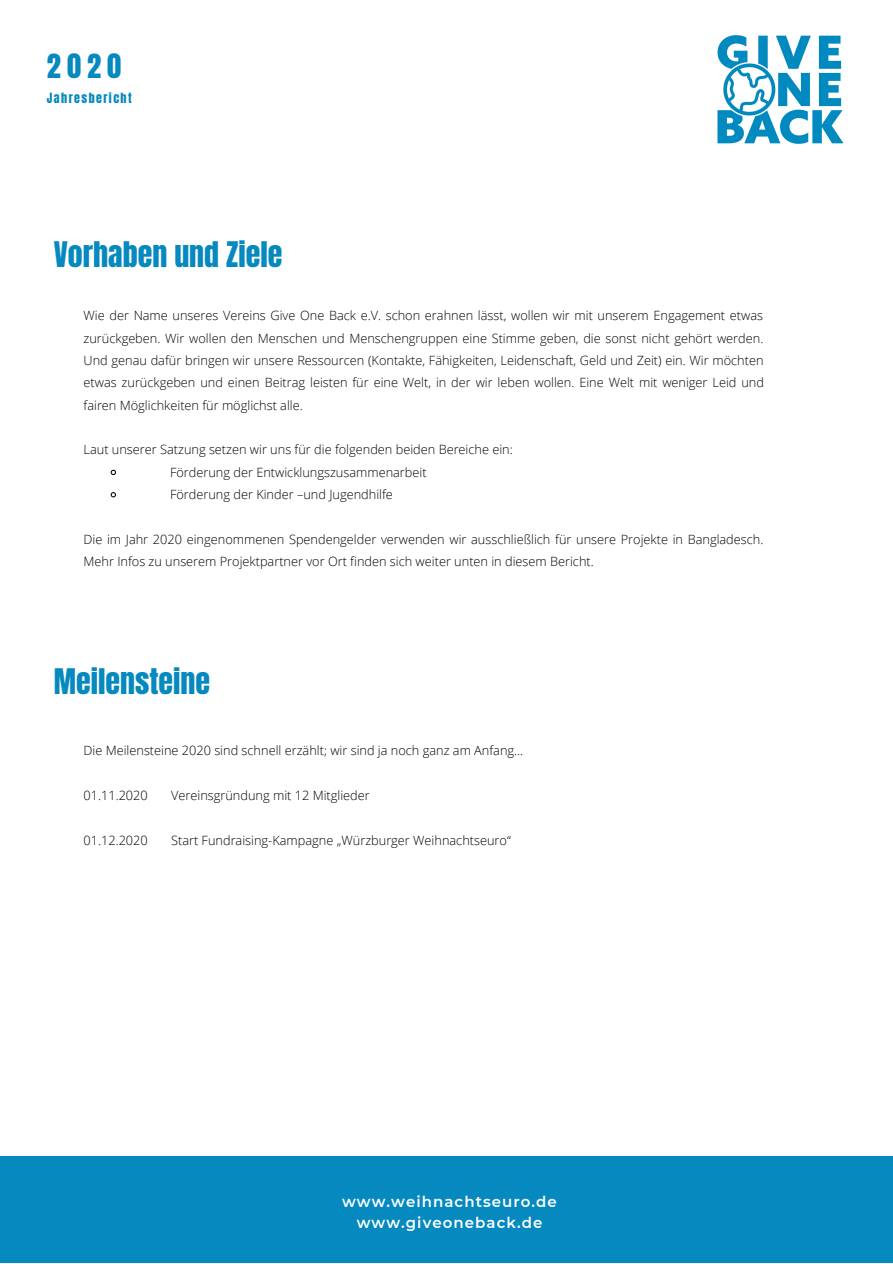
<style>
.page{position:relative;width:893px;height:1264px;background:#fff}
.page>*{position:absolute;margin:0;border:0;box-sizing:border-box;transform-origin:0 0}
.t1{font:30px "Anton";color:#0589be}
.t2{font:28.5px "Anton";color:#0589be}
.t3{font:600 15px/20.2px "Montserrat";letter-spacing:.07em;color:#fff;text-align:center}
.t4{font:300 12.75px/22.4px "Open Sans";color:#000}
.t5{font:12px "Anton";letter-spacing:.12em;color:#0589be}
</style>
<div class="page">
<div style="left:0;top:1156px;width:892px;height:106px;background:#0589be"></div>
<img style="left:717px;top:35px;width:127px;height:109px">
<svg style="left:110px;top:469px;width:6px;height:7px"></svg>
<svg style="left:110px;top:492px;width:6px;height:6px"></svg>
<h2 class="t2" style="left:47px;top:46px;width:76px">2020</h2>
<p class="t5" style="left:47px;top:89px;width:86px">Jahresbericht</p>
<h1 class="t1" style="left:54px;top:233px;width:230px">Vorhaben und Ziele</h1>
<p class="t4" style="left:84px;top:304px;width:682px;text-align:justify">Wie der Name unseres Vereins Give One Back e.V. schon erahnen lässt, wollen wir mit unserem Engagement etwas zurückgeben. Wir wollen den Menschen und Menschengruppen eine Stimme geben, die sonst nicht gehört werden.<br>Und genau dafür bringen wir unsere Ressourcen (Kontakte, Fähigkeiten, Leidenschaft, Geld und Zeit) ein. Wir möchten etwas zurückgeben und einen Beitrag leisten für eine Welt, in der wir leben wollen. Eine Welt mit weniger Leid und fairen Möglichkeiten für möglichst alle.</p>
<p class="t4" style="left:84px;top:438px;width:431px">Laut unserer Satzung setzen wir uns für die folgenden beiden Bereiche ein:</p>
<p class="t4" style="left:170px;top:460px;width:258px">Förderung der Entwicklungszusammenarbeit<br>Förderung der Kinder –und Jugendhilfe</p>
<p class="t4" style="left:84px;top:527px;width:681px">Die im Jahr 2020 eingenommenen Spendengelder verwenden wir ausschließlich für unsere Projekte in Bangladesch.<br>Mehr Infos zu unserem Projektpartner vor Ort finden sich weiter unten in diesem Bericht.</p>
<h1 class="t1" style="left:54px;top:660px;width:158px">Meilensteine</h1>
<p class="t4" style="left:84px;top:739px;width:441px">Die Meilensteine 2020 sind schnell erzählt; wir sind ja noch ganz am Anfang...</p>
<p class="t4" style="left:84px;top:783px;width:66px">01.11.2020</p>
<p class="t4" style="left:171px;top:783px;width:200px">Vereinsgründung mit 12 Mitglieder</p>
<p class="t4" style="left:84px;top:828px;width:66px">01.12.2020</p>
<p class="t4" style="left:171px;top:828px;width:341px">Start Fundraising-Kampagne „Würzburger Weihnachtseuro“</p>
<p class="t3" style="left:342px;top:1191px;width:216px">www.weihnachtseuro.de www.giveoneback.de</p>
</div>
